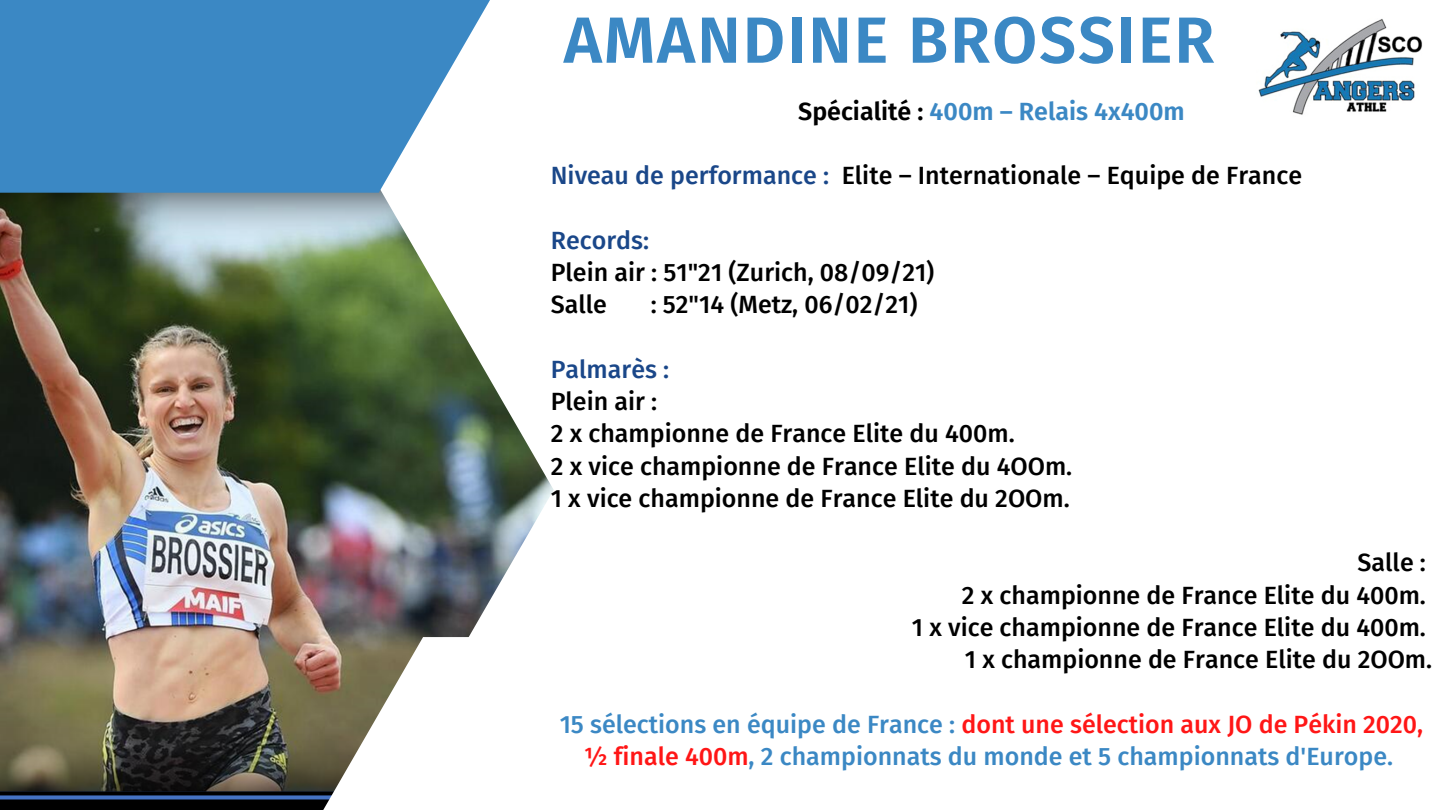
<style>
.page{position:relative;width:1440px;height:810px;background:#fff}
.page>*{position:absolute;margin:0;border:0;box-sizing:border-box;transform-origin:0 0}
.t1{font:600 65.2px "Fira Sans";letter-spacing:.03em;color:#3b88c4}
.t2{font:500 25px/32.2px "Fira Sans";color:#000}
.t3{font:500 25px/32.2px "Fira Sans";color:#3b88c4;text-align:center}
.t4{font:600 25px "Fira Sans";color:#3b88c4}
.t5{font:500 25px "Fira Sans";color:#1a4789}
.s1{color:#000}
.s2{color:#1a4789}
.s3{color:#ff1616}
</style>
<div class="page">
<img style="left:0;top:193px;width:553px;height:617px">
<div style="left:323px;top:637px;width:374px;height:173px;background:#fff"></div>
<svg style="left:0;top:0;width:490px;height:193px;background:#5195ca"></svg>
<img style="left:1258px;top:19px;width:164px;height:96px">
<h1 class="t1" style="left:564px;top:2px;width:652px">AMANDINE BROSSIER</h1>
<p class="t4" style="left:798px;top:96px;width:388px"><span class="s1">Spécialité :</span> 400m – Relais 4x400m</p>
<p class="t2" style="left:551px;top:160px;width:753px"><span class="s2">Niveau de performance :</span> Elite – Internationale – Equipe de France</p>
<p class="t5" style="left:551px;top:225px;width:100px">Records:</p>
<p class="t2" style="left:551px;top:257px;width:385px">Plein air : 51"21 (Zurich, 08/09/21)<br>Salle</p>
<p class="t2" style="left:651px;top:289px;width:268px">: 52"14 (Metz, 06/02/21)</p>
<p class="t5" style="left:551px;top:354px;width:120px">Palmarès :</p>
<p class="t2" style="left:551px;top:386px;width:523px">Plein air :<br>2 x championne de France Elite du 400m.<br>2 x vice championne de France Elite du 4OOm.<br>1 x vice championne de France Elite du 2OOm.</p>
<p class="t2" style="left:912px;top:547px;width:522px;text-align:right">Salle :<br>2 x championne de France Elite du 400m.<br>1 x vice championne de France Elite du 400m.<br>1 x championne de France Elite du 2OOm.</p>
<p class="t3" style="left:560px;top:708px;width:865px">15 sélections en équipe de France : <span class="s3">dont une sélection aux JO de Pékin 2020, ½ finale 400m</span>, 2 championnats du monde et 5 championnats d'Europe.</p>
</div>
